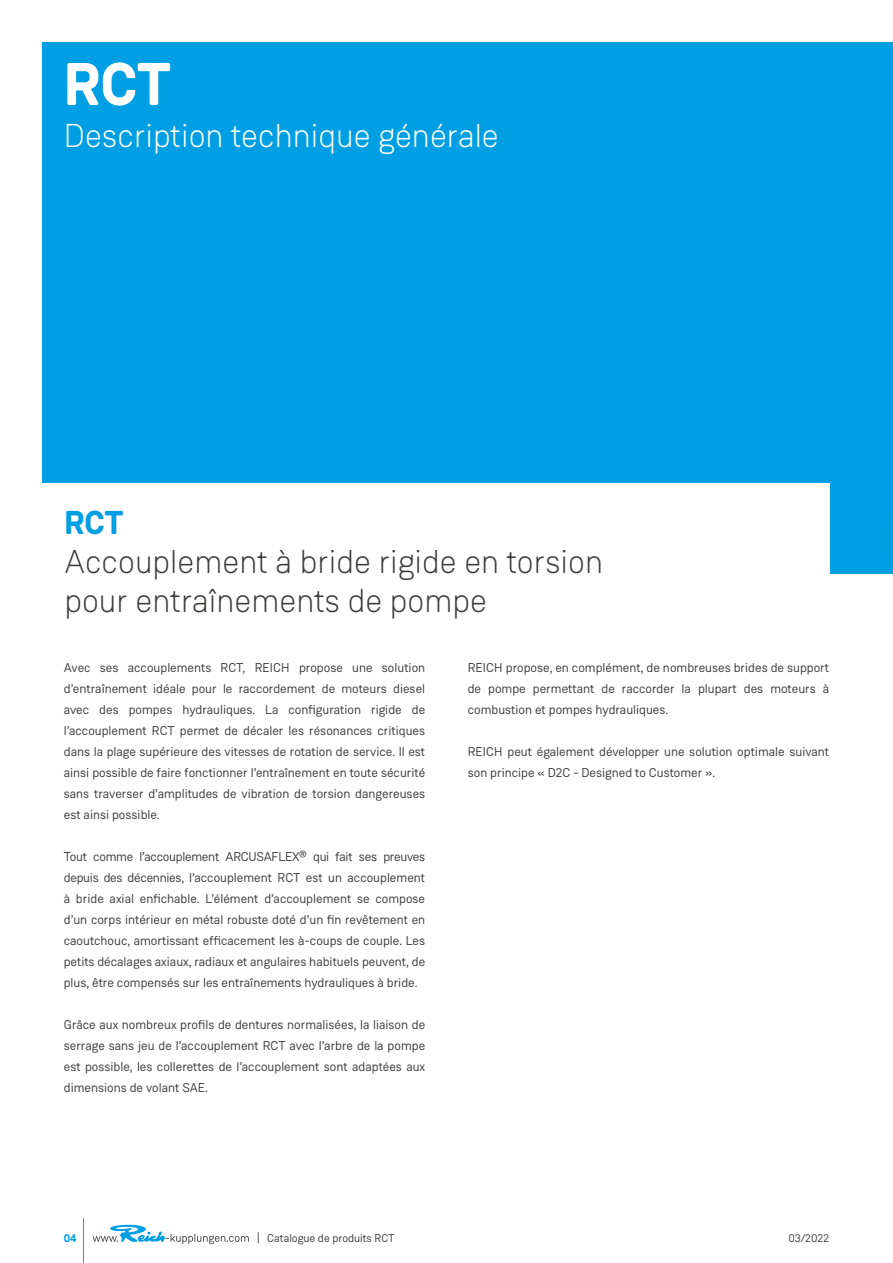
<style>
.page{position:relative;width:893px;height:1263px;background:#fff}
.page>*{position:absolute;margin:0;border:0;box-sizing:border-box;transform-origin:0 0}
.t1{font:700 60px "Weissenhof Grotesk";color:#fff}
.t2{font:300 33px/39px "Weissenhof Grotesk";color:#3c3c3b}
.t3{font:300 33px "Weissenhof Grotesk";color:#fff}
.t4{font:700 33px "Weissenhof Grotesk";color:#009fe3}
.t5{font:12.75px/21px "Weissenhof Grotesk";color:#3c3c3b;text-align:justify}
.t6{font:11.25px "Weissenhof Grotesk";color:#3c3c3b}
.t7{font:700 11.25px "Weissenhof Grotesk";color:#009fe3}
</style>
<div class="page">
<hr style="left:83px;top:1218px;width:1px;height:45px;background:#009fe3">
<svg style="left:93px;top:1224px;width:156px;height:20px"></svg>
<div style="left:43px;top:43px;width:850px;height:531px;background:#009fe3"></div>
<div style="left:0;top:483px;width:829px;height:105px;background:#fff"></div>
<h1 class="t1" style="left:64px;top:46px;width:108px">RCT</h1>
<h2 class="t3" style="left:64px;top:116px;width:437px">Description technique générale</h2>
<h2 class="t4" style="left:64px;top:502px;width:60px">RCT</h2>
<h2 class="t2" style="left:64px;top:542px;width:540px">Accouplement à bride rigide en torsion pour entraînements de pompe</h2>
<p class="t5" style="left:64px;top:657px;width:363px">Avec ses accouplements RCT, REICH propose une solution d’entraînement idéale pour le raccordement de moteurs diesel avec des pompes hydrauliques. La configuration rigide de l’accouplement RCT permet de décaler les résonances critiques dans la plage supérieure des vitesses de rotation de service. Il est ainsi possible de faire fonctionner l’entraînement en toute sécurité sans traverser d’amplitudes de vibration de torsion dangereuses est ainsi possible.</p>
<p class="t5" style="left:64px;top:846px;width:363px">Tout comme l’accouplement ARCUSAFLEX® qui fait ses preuves depuis des décennies, l’accouplement RCT est un accouplement à bride axial enfichable. L’élément d’accouplement se compose d’un corps intérieur en métal robuste doté d’un fin revêtement en caoutchouc, amortissant efficacement les à-coups de couple. Les petits décalages axiaux, radiaux et angulaires habituels peuvent, de plus, être compensés sur les entraînements hydrauliques à bride.</p>
<p class="t5" style="left:64px;top:1014px;width:363px">Grâce aux nombreux profils de dentures normalisées, la liaison de serrage sans jeu de l’accouplement RCT avec l’arbre de la pompe est possible, les collerettes de l’accouplement sont adaptées aux dimensions de volant SAE.</p>
<p class="t5" style="left:468px;top:657px;width:363px">REICH propose, en complément, de nombreuses brides de support de pompe permettant de raccorder la plupart des moteurs à combustion et pompes hydrauliques.</p>
<p class="t5" style="left:468px;top:741px;width:363px">REICH peut également développer une solution optimale suivant son principe « D2C - Designed to Customer ».</p>
<p class="t7" style="left:64px;top:1231px;width:14px">04</p>
<p class="t6" style="left:267px;top:1231px;width:129px">Catalogue de produits RCT</p>
<p class="t6" style="left:788px;top:1231px;width:42px">03/2022</p>
</div>
